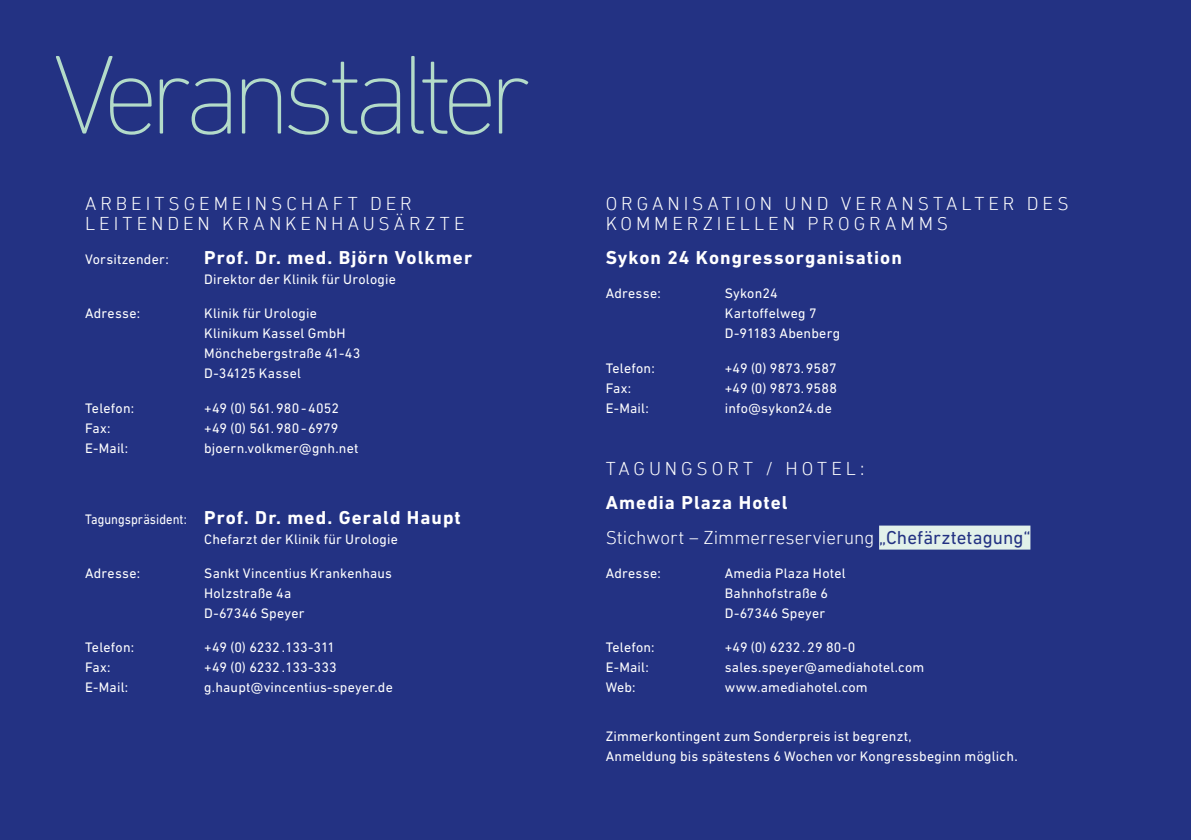
<style>
.page{position:relative;width:1191px;height:840px;background:#fff}
.page>*{position:absolute;margin:0;border:0;box-sizing:border-box;transform-origin:0 0}
.t1{font:200 114px "DIN Next LT Pro";letter-spacing:-.095em;color:#b3dbc9}
.t2{font:300 19px/20px "DIN Next LT Pro";letter-spacing:.205em;color:#fff}
.t3{font:700 19px "DIN Next LT Pro";letter-spacing:.055em;color:#fff}
.t4{font:300 19px/34.2px "DIN Next LT Pro";letter-spacing:.005em;color:#fff}
.t5{font:14px/20px "DIN Next LT Pro";letter-spacing:.015em;color:#fff}
.t6{font:14px "DIN Next LT Pro";letter-spacing:-.005em;color:#fff}
.s1{font-weight:400;font-size:14px}
.s2{font-weight:700}
.s3{font-weight:400;color:#233283}
</style>
<div class="page">
<div style="left:0;top:0;width:1191px;height:839px;background:#233283"></div>
<div style="left:879px;top:525px;width:151px;height:24px;background:#e2f1ea"></div>
<h1 class="t1" style="left:52px;top:29px;width:480px">Veranstalter</h1>
<h2 class="t2" style="left:85px;top:193px;width:381px">ARBEITSGEMEINSCHAFT DER<br>LEITENDEN KRANKENHAUSÄRZTE</h2>
<p class="t5" style="left:85px;top:249px;width:85px">Vorsitzender:</p>
<h2 class="t3" style="left:204px;top:246px;width:269px">Prof. Dr. med. Björn Volkmer</h2>
<p class="t5" style="left:204px;top:269px;width:193px">Direktor der Klinik für Urologie</p>
<p class="t5" style="left:85px;top:303px;width:57px">Adresse:</p>
<p class="t5" style="left:204px;top:303px;width:158px">Klinik für Urologie<br>Klinikum Kassel GmbH<br>Mönchebergstraße 41-43<br>D-34125 Kassel</p>
<p class="t5" style="left:85px;top:397px;width:51px">Telefon:</p>
<p class="t5" style="left:204px;top:397px;width:136px">+49 (0) 561.980-4052</p>
<p class="t5" style="left:85px;top:417px;width:27px">Fax:</p>
<p class="t5" style="left:204px;top:417px;width:136px">+49 (0) 561.980-6979</p>
<p class="t5" style="left:85px;top:437px;width:45px">E-Mail:</p>
<p class="t5" style="left:204px;top:437px;width:156px">bjoern.volkmer@gnh.net</p>
<h2 class="t3" style="left:85px;top:505px;width:377px"><span class="s1">Tagungspräsident:</span> Prof. Dr. med. Gerald Haupt</h2>
<p class="t5" style="left:204px;top:528px;width:195px">Chefarzt der Klinik für Urologie</p>
<p class="t5" style="left:85px;top:562px;width:57px">Adresse:</p>
<p class="t5" style="left:204px;top:562px;width:189px">Sankt Vincentius Krankenhaus<br>Holzstraße 4a<br>D-67346 Speyer</p>
<p class="t5" style="left:85px;top:636px;width:51px">Telefon:</p>
<p class="t6" style="left:204px;top:639px;width:133px">+49 (0) 6232.133-311</p>
<p class="t5" style="left:85px;top:656px;width:27px">Fax:</p>
<p class="t5" style="left:204px;top:656px;width:134px">+49 (0) 6232.133-333</p>
<p class="t5" style="left:85px;top:676px;width:45px">E-Mail:</p>
<p class="t5" style="left:204px;top:676px;width:190px">g.haupt@vincentius-speyer.de</p>
<h2 class="t2" style="left:605px;top:193px;width:464px">ORGANISATION UND VERANSTALTER DES<br>KOMMERZIELLEN PROGRAMMS</h2>
<h2 class="t3" style="left:605px;top:246px;width:298px">Sykon 24 Kongressorganisation</h2>
<p class="t5" style="left:605px;top:283px;width:57px">Adresse:</p>
<p class="t5" style="left:724px;top:283px;width:117px">Sykon24<br>Kartoffelweg 7<br>D-91183 Abenberg</p>
<p class="t5" style="left:605px;top:357px;width:51px">Telefon:</p>
<p class="t5" style="left:725px;top:357px;width:113px">+49 (0) 9873.9587</p>
<p class="t5" style="left:605px;top:377px;width:27px">Fax:</p>
<p class="t5" style="left:725px;top:377px;width:114px">+49 (0) 9873.9588</p>
<p class="t5" style="left:605px;top:397px;width:45px">E-Mail:</p>
<p class="t5" style="left:725px;top:397px;width:109px">info@sykon24.de</p>
<h2 class="t2" style="left:605px;top:458px;width:260px">TAGUNGSORT / HOTEL:</h2>
<h2 class="t4" style="left:605px;top:485px;width:426px"><span class="s2">Amedia Plaza Hotel<br></span>Stichwort – Zimmerreservierung <span class="s3">„Chefärztetagung“</span></h2>
<p class="t5" style="left:605px;top:562px;width:57px">Adresse:</p>
<p class="t5" style="left:724px;top:562px;width:122px">Amedia Plaza Hotel<br>Bahnhofstraße 6<br>D-67346 Speyer</p>
<p class="t5" style="left:605px;top:636px;width:51px">Telefon:</p>
<p class="t5" style="left:724px;top:636px;width:132px">+49 (0) 6232.29 80-0</p>
<p class="t5" style="left:605px;top:656px;width:45px">E-Mail:</p>
<p class="t5" style="left:724px;top:656px;width:201px">sales.speyer@amediahotel.com</p>
<p class="t5" style="left:605px;top:676px;width:32px">Web:</p>
<p class="t5" style="left:725px;top:676px;width:144px">www.amediahotel.com</p>
<p class="t5" style="left:605px;top:725px;width:413px">Zimmerkontingent zum Sonderpreis ist begrenzt,<br>Anmeldung bis spätestens 6 Wochen vor Kongressbeginn möglich.</p>
</div>
